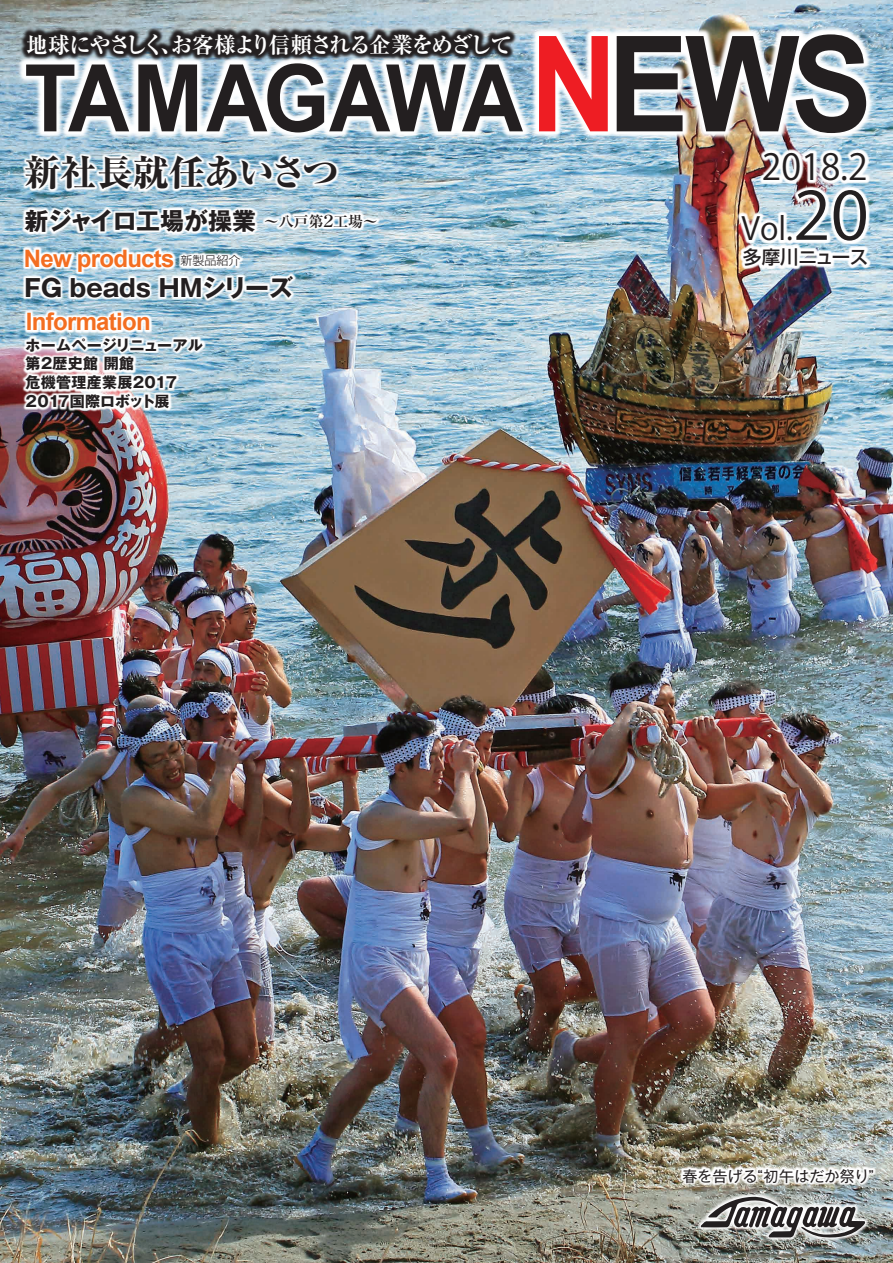
<style>
.page{position:relative;width:893px;height:1263px;background:#fff}
.page>*{position:absolute;margin:0;border:0;box-sizing:border-box;transform-origin:0 0}
.t1{font:700 93.3px "Arial";letter-spacing:-.045em;color:#231f20;scale:.91 1}
.t2{font:800 36px "Ryumin Pr 6 N";letter-spacing:-.01em;color:#231f20}
.t3{font:35.7px "Koz Go Pr 6 N";color:#231f20}
.t4{font:31.35px "Koz Go Pr 6 N";color:#231f20}
.t5{font:700 24px "Arial";letter-spacing:-.03em;color:#f36e21}
.t6{font:700 24px "Gothic MB101 Pr 6 N";letter-spacing:-.03em;color:#231f20}
.t7{font:700 24px "Gothic MB101 Pr 6 N";color:#231f20}
.t8{font:700 expanded 22.05px "Ryumin Pr 6 N";letter-spacing:-.075em;color:#fff}
.t9{font:500 18.45px "Shin Go Pr 6 N";letter-spacing:-.02em;color:#231f20}
.t10{font:700 15px/18.8px "Gothic MB101 Pr 6 N";letter-spacing:.02em;color:#231f20}
.t11{font:15px "Gothic MB101 Pr 6 N";letter-spacing:.005em;color:#231f20}
.s1{font-size:133.05px;color:#ee1d23}
.s2{font-size:133.05px}
.s3{font-size:65.4px}
.s4{font-family:"Ryumin Pr 6 N";font-size:15px}
.s5{font-family:"Ryumin Pr 6 N";font-weight:500;font-size:16.5px}
.s6{font-family:"Shin Go Pr 6 N";font-weight:300;font-size:12px;color:#231f20}
</style>
<div class="page">
<img style="left:0;top:241px;width:893px;height:1022px">
<img style="left:395px;top:0;width:498px;height:241px">
<img style="left:703px;top:92px;width:190px;height:33px">
<img style="left:681px;top:125px;width:212px;height:194px">
<img style="left:683px;top:188px;width:210px;height:139px">
<img style="left:0;top:0;width:573px;height:118px">
<img style="left:261px;top:296px;width:91px;height:66px">
<img style="left:208px;top:151px;width:227px;height:145px">
<img style="left:0;top:97px;width:395px;height:157px">
<img style="left:0;top:253px;width:208px;height:26px">
<img style="left:0;top:279px;width:261px;height:190px">
<img style="left:645px;top:1243px;width:248px;height:20px">
<img style="left:625px;top:1111px;width:268px;height:132px">
<h3 class="t8" style="left:26px;top:27px;width:487px">地球にやさしく、お客様より信頼される企業をめざして</h3>
<h1 class="t1" style="left:24px;top:36px;width:933px">TAMAGAWA<span class="s1">N</span><span class="s2">EWS</span></h1>
<h3 class="t3" style="left:762px;top:147px;width:108px">2018.2</h3>
<h3 class="t4" style="left:741px;top:211px;width:129px">Vol.<span class="s3">20</span></h3>
<p class="t9" style="left:743px;top:242px;width:127px">多摩川ニュース</p>
<h2 class="t2" style="left:25px;top:144px;width:316px">新社長就任あいさつ</h2>
<h3 class="t6" style="left:25px;top:201px;width:355px">新ジャイロ工場が操業 <span class="s4">～八戸第</span><span class="s5">2</span><span class="s4">工場～</span></h3>
<h3 class="t5" style="left:24px;top:243px;width:218px">New products <span class="s6">新製品紹介</span></h3>
<h3 class="t7" style="left:25px;top:268px;width:270px">FG beads HMシリーズ</h3>
<h3 class="t5" style="left:26px;top:306px;width:126px">Information</h3>
<p class="t10" style="left:26px;top:335px;width:179px">ホームページリニューアル第２歴史館 開館<br>危機管理産業展2017<br>2017国際ロボット展</p>
<p class="t11" style="left:682px;top:1164px;width:193px">春を告げる“初午はだか祭り”</p>
</div>
